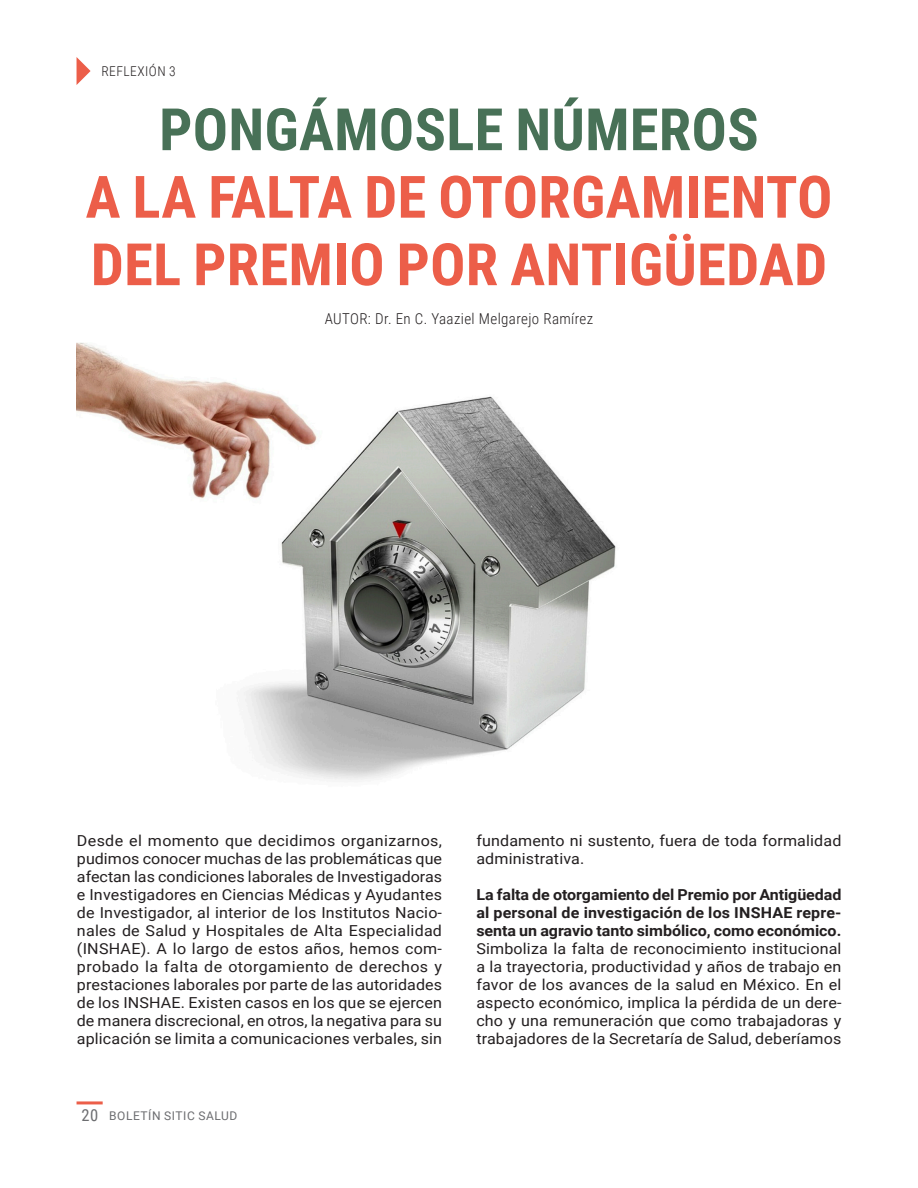
<style>
.page{position:relative;width:918px;height:1188px;background:#fff}
.page>*{position:absolute;margin:0;border:0;box-sizing:border-box;transform-origin:0 0}
.t1{font:700 58.5px/67.5px "Roboto Condensed";letter-spacing:.005em;color:#ec5e49;text-align:center}
.t2{font:16.5px "Roboto Condensed";color:#6c6d70}
.t3{font:15.15px/18px "Roboto";letter-spacing:.01em;color:#231f20;text-align:justify;scale:1.06 1}
.t4{font:300 15px "Roboto Condensed";letter-spacing:.025em;color:#231f20}
.t5{font:300 13.5px "Roboto Condensed";letter-spacing:.035em;color:#231f20}
.t6{font:12px "Roboto";letter-spacing:.045em;color:#6c6d70}
.s1{color:#487157}
.s2{font-weight:700}
</style>
<div class="page">
<svg style="left:77px;top:57px;width:14px;height:28px"></svg>
<hr style="left:77px;top:1101px;width:26px;height:3px;background:#ec5e49">
<img style="left:77px;top:342px;width:539px;height:439px">
<p class="t5" style="left:101px;top:62px;width:76px">REFLEXIÓN 3</p>
<p class="t1" style="left:86px;top:93px;width:748px"><span class="s1">PONGÁMOSLE NÚMEROS<br></span>A LA FALTA DE OTORGAMIENTO</p>
<p class="t1" style="left:91px;top:228px;width:738px">DEL PREMIO POR ANTIGÜEDAD</p>
<p class="t4" style="left:325px;top:309px;width:270px">AUTOR: Dr. En C. Yaaziel Melgarejo Ramírez</p>
<p class="t3" style="left:77px;top:831px;width:346px">Desde el momento que decidimos organizarnos, pudimos conocer muchas de las problemáticas que afectan las condiciones laborales de Investigadoras e Investigadores en Ciencias Médicas y Ayudantes de Investigador, al interior de los Institutos Nacio&shy;nales de Salud y Hospitales de Alta Especialidad (INSHAE). A lo largo de estos años, hemos com&shy;probado la falta de otorgamiento de derechos y prestaciones laborales por parte de las autoridades de los INSHAE. Existen casos en los que se ejercen de manera discrecional, en otros, la negativa para su aplicación se limita a comunicaciones verbales, sin</p>
<p class="t3" style="left:476px;top:831px;width:346px">fundamento ni sustento, fuera de toda formalidad administrativa.</p>
<p class="t3" style="left:476px;top:885px;width:346px"><span class="s2">La falta de otorgamiento del Premio por Antigüedad al personal de investigación de los INSHAE repre&shy;senta un agravio tanto simbólico, como económico.<br></span>Simboliza la falta de reconocimiento institucional a la trayectoria, productividad y años de trabajo en favor de los avances de la salud en México. En el aspecto económico, implica la pérdida de un dere&shy;cho y una remuneración que como trabajadoras y trabajadores de la Secretaría de Salud, deberíamos</p>
<p class="t2" style="left:81px;top:1104px;width:18px">20</p>
<p class="t6" style="left:109px;top:1108px;width:130px">BOLETÍN SITIC SALUD</p>
</div>
